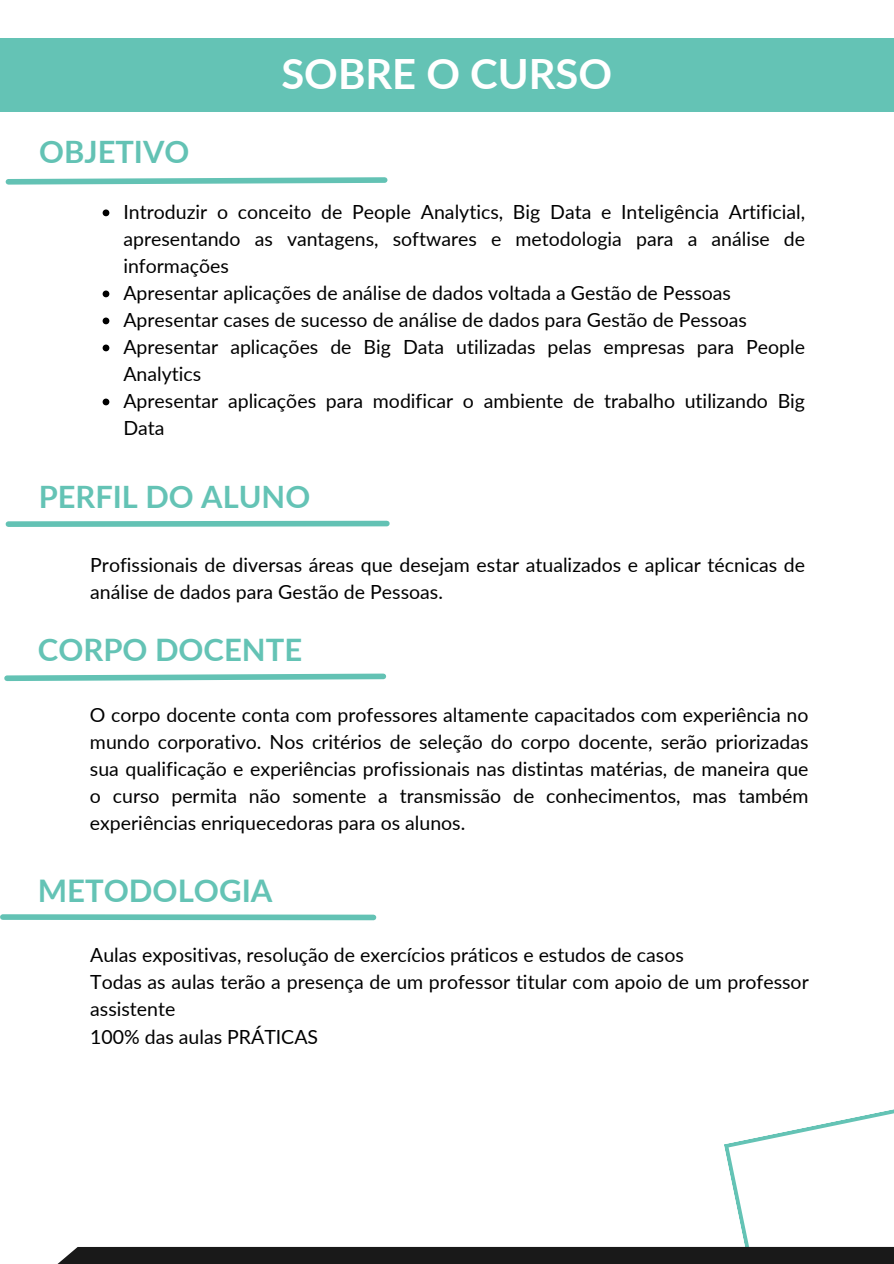
<style>
.page{position:relative;width:894px;height:1264px;background:#fff}
.page>*{position:absolute;margin:0;border:0;box-sizing:border-box;transform-origin:0 0}
.t1{font:700 41.7px "Lato";color:#fff}
.t2{font:700 31.05px "Lato";color:#64c3b5}
.t3{font:700 30.9px "Lato";color:#64c3b5}
.t4{font:700 30.75px "Lato";color:#64c3b5}
.t5{font:700 30.75px "Lato";color:#63c2b4}
.t6{font:19.5px/27px "Lato";color:#000}
</style>
<div class="page">
<svg style="left:103px;top:209px;width:6px;height:7px"></svg>
<svg style="left:103px;top:290px;width:6px;height:7px"></svg>
<svg style="left:103px;top:317px;width:6px;height:7px"></svg>
<svg style="left:103px;top:344px;width:6px;height:7px"></svg>
<svg style="left:103px;top:398px;width:6px;height:7px"></svg>
<svg style="left:5px;top:177px;width:383px;height:8px"></svg>
<div style="left:0;top:38px;width:893px;height:73px;background:#64c3b5"></div>
<svg style="left:5px;top:520px;width:385px;height:7px"></svg>
<svg style="left:4px;top:673px;width:383px;height:9px"></svg>
<div style="left:3px;top:914px;width:370px;height:6px;background:#63c2b4"></div>
<svg style="left:724px;top:1109px;width:169px;height:137px"></svg>
<div style="left:39px;top:1246px;width:854px;height:17px;background:#191919"></div>
<p class="t5" style="left:39px;top:132px;width:152px">OBJETIVO</p>
<p class="t1" style="left:281px;top:48px;width:332px">SOBRE O CURSO</p>
<h1 class="t6" style="left:123px;top:197px;width:683px;text-align:justify">Introduzir o conceito de People Analytics, Big Data e Inteligência Artificial, apresentando as vantagens, softwares e metodologia para a análise de informações</h1>
<h2 class="t6" style="left:123px;top:278px;width:609px">Apresentar aplicações de análise de dados voltada a Gestão de Pessoas</h2>
<p class="t6" style="left:123px;top:305px;width:625px">Apresentar cases de sucesso de análise de dados para Gestão de Pessoas</p>
<p class="t6" style="left:123px;top:332px;width:683px">Apresentar aplicações de Big Data utilizadas pelas empresas para People<br>Analytics</p>
<p class="t6" style="left:123px;top:386px;width:683px">Apresentar aplicações para modificar o ambiente de trabalho utilizando Big<br>Data</p>
<h2 class="t4" style="left:39px;top:477px;width:273px">PERFIL DO ALUNO</h2>
<p class="t6" style="left:90px;top:551px;width:716px">Profissionais de diversas áreas que desejam estar atualizados e aplicar técnicas de análise de dados para Gestão de Pessoas.</p>
<h2 class="t3" style="left:38px;top:630px;width:266px">CORPO DOCENTE</h2>
<p class="t6" style="left:90px;top:701px;width:719px;text-align:justify">O corpo docente conta com professores altamente capacitados com experiência no mundo corporativo. Nos critérios de seleção do corpo docente, serão priorizadas sua qualificação e experiências profissionais nas distintas matérias, de maneira que o curso permita não somente a transmissão de conhecimentos, mas também experiências enriquecedoras para os alunos.</p>
<h2 class="t2" style="left:38px;top:871px;width:236px">METODOLOGIA</h2>
<p class="t6" style="left:90px;top:941px;width:595px">Aulas expositivas, resolução de exercícios práticos e estudos de casos</p>
<p class="t6" style="left:90px;top:968px;width:719px">Todas as aulas terão a presença de um professor titular com apoio de um professor assistente</p>
<p class="t6" style="left:90px;top:1023px;width:229px">100% das aulas PRÁTICAS</p>
</div>
